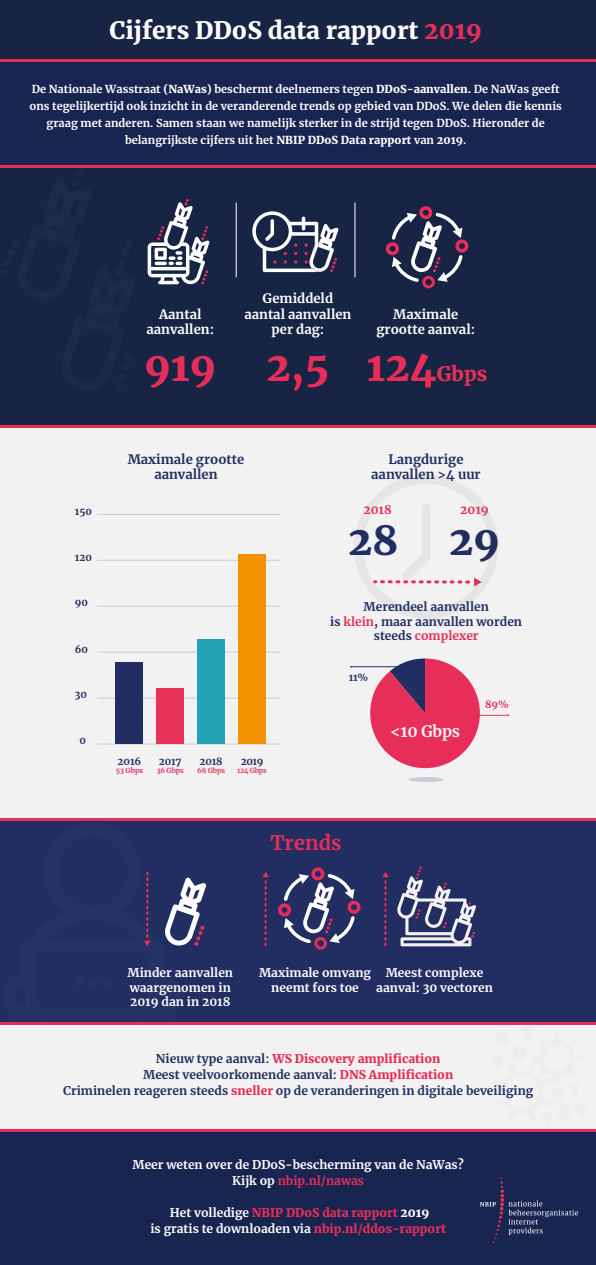
<style>
.page{position:relative;width:596px;height:1265px;background:#fff}
.page>*{position:absolute;margin:0;border:0;box-sizing:border-box;transform-origin:0 0}
.t1{font:900 40px "Merriweather";color:#e72e59}
.t2{font:900 40px "Merriweather";color:#222d62}
.t3{font:900 24px "Merriweather";color:#fff}
.t4{font:900 20px "Merriweather";color:#e72e59}
.t5{font:700 20px "Merriweather";color:#e72e59}
.t6{font:700 15.8px "Merriweather";letter-spacing:-.015em;color:#f2f2f2}
.t7{font:700 13px/15.6px "Merriweather";color:#fff;text-align:center}
.t8{font:700 13px/15.6px "Merriweather";color:#222d62;text-align:center}
.t9{font:700 12px/14.4px "Merriweather";color:#222d62;text-align:center}
.t10{font:700 12px/14.4px "Merriweather";color:#fff;text-align:center}
.t11{font:900 12px/16px "Merriweather";color:#e72e59;text-align:center}
.t12{font:700 12px "Merriweather";color:#e72e59}
.t13{font:700 11px/17px "Merriweather";color:#fff;text-align:center}
.t14{font:700 10px "Merriweather";letter-spacing:-.01em;color:#222d61}
.t15{font:700 10px "Merriweather";color:#e72e59}
.t16{font:700 10px "Merriweather";color:#222d62}
.t17{font:700 7px "Merriweather";letter-spacing:-.02em;color:#e72e59}
.s1{color:#e72e59}
.s2{font-weight:900}
.s3{font-size:40px}
.s4{font-weight:900;color:#e72e59}
.s5{font-weight:700;color:#fff}
.s6{color:#fff}
</style>
<div class="page">
<div style="left:0;top:167px;width:595px;height:1097px;background:#f2f2f2"></div>
<div style="left:0;top:819px;width:595px;height:204px;background:#222d62"></div>
<div style="left:0;top:167px;width:595px;height:260px;background:#172444"></div>
<div style="left:43px;top:822px;width:98px;height:98px;border:14px solid #253263;border-radius:50%"></div>
<div style="left:0;top:1130px;width:595px;height:134px;background:#192551"></div>
<div style="left:0;top:60px;width:595px;height:107px;background:#192551"></div>
<div style="left:0;top:0;width:595px;height:60px;background:#172444"></div>
<div style="left:354px;top:474px;width:144px;height:144px;border:9px solid #e5e5e5;border-radius:50%"></div>
<svg style="left:490px;top:1024px;width:94px;height:1px"></svg>
<svg style="left:373px;top:499px;width:108px;height:89px"></svg>
<svg style="left:262px;top:871px;width:7px;height:75px"></svg>
<svg style="left:382px;top:871px;width:6px;height:75px"></svg>
<hr style="left:236px;top:202px;width:1px;height:75px;background:#fff">
<hr style="left:354px;top:202px;width:1px;height:75px;background:#fff">
<svg style="left:147px;top:199px;width:62px;height:85px"></svg>
<svg style="left:0;top:871px;width:206px;height:154px"></svg>
<svg style="left:391px;top:211px;width:73px;height:73px"></svg>
<div style="left:387px;top:244px;width:10px;height:9px;background:#172444;border-radius:50%"></div>
<div style="left:385px;top:242px;width:13px;height:13px;border:4px solid #e72e59;border-radius:50%"></div>
<div style="left:457px;top:241px;width:9px;height:10px;background:#172444;border-radius:50%"></div>
<div style="left:455px;top:239px;width:13px;height:13px;border:4px solid #e72e59;border-radius:50%"></div>
<div style="left:423px;top:277px;width:10px;height:10px;background:#172444;border-radius:50%"></div>
<div style="left:422px;top:276px;width:12px;height:12px;border:3px solid #e72e59;border-radius:50%"></div>
<div style="left:421px;top:208px;width:9px;height:9px;background:#172444;border-radius:50%"></div>
<div style="left:419px;top:206px;width:13px;height:13px;border:4px solid #e72e59;border-radius:50%"></div>
<svg style="left:281px;top:872px;width:76px;height:71px"></svg>
<div style="left:278px;top:903px;width:13px;height:13px;border:4px solid #e72e59;border-radius:50%"></div>
<div style="left:347px;top:900px;width:13px;height:13px;border:4px solid #e72e59;border-radius:50%"></div>
<div style="left:314px;top:936px;width:13px;height:13px;border:3px solid #e72e59;border-radius:50%"></div>
<div style="left:311px;top:867px;width:13px;height:13px;border:4px solid #e72e59;border-radius:50%"></div>
<hr style="left:97px;top:513px;width:183px;height:1px;background:#222d61">
<hr style="left:97px;top:559px;width:183px;height:1px;background:#222d61">
<hr style="left:97px;top:605px;width:183px;height:1px;background:#222d61">
<hr style="left:97px;top:651px;width:183px;height:1px;background:#222d61">
<hr style="left:97px;top:697px;width:183px;height:1px;background:#222d61">
<hr style="left:97px;top:743px;width:183px;height:1px;background:#222d61">
<svg style="left:397px;top:866px;width:79px;height:80px"></svg>
<svg style="left:480px;top:1177px;width:97px;height:65px"></svg>
<svg style="left:252px;top:211px;width:86px;height:61px"></svg>
<hr style="left:0;top:59px;width:595px;height:2px;background:#e72e59">
<hr style="left:0;top:165px;width:595px;height:3px;background:#e72e59">
<hr style="left:0;top:425px;width:595px;height:3px;background:#e72e59">
<hr style="left:0;top:818px;width:595px;height:2px;background:#e72e59">
<hr style="left:0;top:1022px;width:595px;height:2px;background:#e72e59">
<hr style="left:0;top:1129px;width:595px;height:2px;background:#e72e59">
<svg style="left:370px;top:658px;width:109px;height:110px"></svg>
<div style="left:408px;top:777px;width:35px;height:5px;background:#c9cbd5;border-radius:50%"></div>
<hr style="left:471px;top:715px;width:37px;height:1px;background:#e72e59">
<hr style="left:351px;top:666px;width:61px;height:1px;background:#222d62">
<div style="left:116px;top:662px;width:27px;height:81px;background:#222d62"></div>
<div style="left:156px;top:688px;width:28px;height:55px;background:#e73458"></div>
<div style="left:197px;top:639px;width:28px;height:104px;background:#23a2b6"></div>
<div style="left:238px;top:553px;width:27px;height:190px;background:#f39200"></div>
<h2 class="t3" style="left:109px;top:13px;width:373px">Cijfers DDoS data rapport <span class="s1">2019</span></h2>
<p class="t13" style="left:29px;top:80px;width:533px">De Nationale Wasstraat <span class="s2">(NaWas)</span> beschermt deelnemers tegen <span class="s2">DDoS-aanvallen.</span> De NaWas geeft ons tegelijkertijd ook inzicht in de veranderende trends op gebied van DDoS. We delen die kennis graag met anderen. Samen staan we namelijk sterker in de strijd tegen DDoS. Hieronder de belangrijkste cijfers uit het <span class="s2">NBIP DDoS Data rapport</span> van <span class="s2">2019</span>.</p>
<p class="t7" style="left:146px;top:305px;width:69px">Aantal aanvallen:</p>
<h1 class="t1" style="left:144px;top:338px;width:73px">919</h1>
<p class="t7" style="left:244px;top:290px;width:108px">Gemiddeld aantal aanvallen per dag:</p>
<h1 class="t1" style="left:266px;top:338px;width:64px">2,5</h1>
<p class="t7" style="left:376px;top:306px;width:100px">Maximale grootte aanval:</p>
<h3 class="t4" style="left:366px;top:360px;width:122px"><span class="s3">124</span>Gbps</h3>
<p class="t14" style="left:75px;top:504px;width:19px">150</p>
<p class="t14" style="left:75px;top:550px;width:19px">120</p>
<p class="t14" style="left:75px;top:595px;width:15px">90</p>
<p class="t14" style="left:75px;top:642px;width:15px">60</p>
<p class="t14" style="left:75px;top:687px;width:14px">30</p>
<p class="t14" style="left:80px;top:733px;width:8px">0</p>
<p class="t8" style="left:128px;top:451px;width:118px">Maximale grootte aanvallen</p>
<p class="t8" style="left:371px;top:451px;width:111px">Langdurige aanvallen &gt;4 uur</p>
<p class="t12" style="left:363px;top:501px;width:30px">2018</p>
<p class="t12" style="left:460px;top:501px;width:30px">2019</p>
<h1 class="t2" style="left:348px;top:512px;width:52px">28</h1>
<h1 class="t2" style="left:449px;top:512px;width:52px">29</h1>
<p class="t9" style="left:330px;top:599px;width:193px">Merendeel aanvallen<br>is <span class="s1">klein</span>, maar aanvallen worden steeds <span class="s1">complexer</span></p>
<p class="t16" style="left:348px;top:670px;width:21px">11%</p>
<p class="t14" style="left:117px;top:754px;width:25px">2016</p>
<p class="t17" style="left:116px;top:765px;width:29px">53 Gbps</p>
<p class="t14" style="left:159px;top:754px;width:24px">2017</p>
<p class="t17" style="left:157px;top:765px;width:29px">36 Gbps</p>
<p class="t14" style="left:199px;top:754px;width:25px">2018</p>
<p class="t17" style="left:197px;top:765px;width:29px">68 Gbps</p>
<p class="t14" style="left:240px;top:754px;width:24px">2019</p>
<p class="t17" style="left:237px;top:765px;width:31px">124 Gbps</p>
<h3 class="t5" style="left:270px;top:828px;width:73px">Trends</h3>
<h3 class="t6" style="left:390px;top:719px;width:72px">&lt;10 Gbps</h3>
<p class="t15" style="left:485px;top:697px;width:25px">89%</p>
<p class="t10" style="left:127px;top:965px;width:107px;text-align:left">Minder aanvallen waargenomen in<br>2019 dan in 2018</p>
<p class="t10" style="left:259px;top:965px;width:113px">Maximale omvang neemt fors toe</p>
<p class="t10" style="left:376px;top:965px;width:118px">Meest complexe aanval: 30 vectoren</p>
<p class="t9" style="left:63px;top:1050px;width:471px;line-height:16px">Nieuw type aanval: <span class="s4">WS Discovery amplification<br></span>Meest veelvoorkomende aanval: <span class="s4">DNS Amplification<br></span>Criminelen reageren steeds <span class="s4">sneller</span> op de veranderingen in digitale beveiliging</p>
<p class="t10" style="left:132px;top:1156px;width:333px;line-height:16px">Meer weten over de DDoS-bescherming van de NaWas?<br>Kijk op <span class="s1">nbip.nl/nawas</span></p>
<p class="t11" style="left:150px;top:1204px;width:297px"><span class="s5">Het volledige</span> NBIP DDoS data rapport <span class="s6">2019<br></span><span class="s5">is gratis te downloaden via</span> nbip.nl/ddos-rapport</p>
</div>
